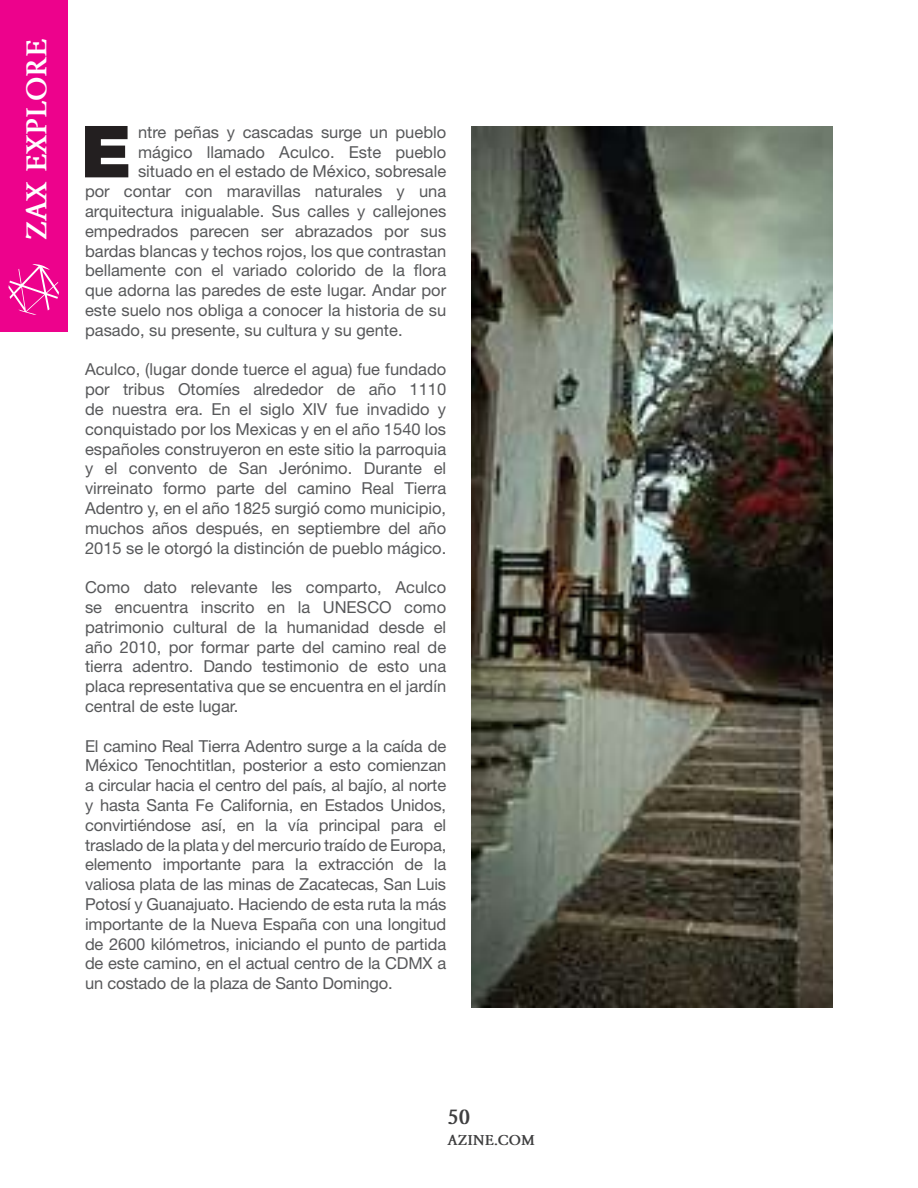
<style>
.page{position:relative;width:918px;height:1188px;background:#fff}
.page>*{position:absolute;margin:0;border:0;box-sizing:border-box;transform-origin:0 0}
.t1{font:900 72px "Helvetica Neue LT Std";color:#231f20}
.t2{font:700 30px "Garamond";color:#fff}
.t3{font:700 22.5px "Garamond";color:#3e3e3f}
.t4{font:16.5px/19.8px "Helvetica Neue LT Std";color:#57585a;text-align:justify}
.t5{font:700 15px "Garamond";color:#3e3e3f}
.s1{color:#fff}
</style>
<div class="page">
<div style="left:0;top:0;width:68px;height:332px;background:#ed028c"></div>
<svg style="left:8px;top:264px;width:51px;height:51px"></svg>
<img style="left:472px;top:126px;width:361px;height:882px">
<h2 class="t2" style="left:24px;top:240px;width:204px;rotate:-90deg">ZAX EXPLORE</h2>
<h1 class="t1" style="left:81px;top:109px;width:52px">E</h1>
<p class="t4" style="left:138px;top:122px;width:310px">ntre peñas y cascadas surge un pueblo</p>
<p class="t4" style="left:138px;top:142px;width:310px">mágico llamado Aculco. Este pueblo</p>
<p class="t4" style="left:138px;top:161px;width:310px">situado en el estado de México, sobresale</p>
<p class="t4" style="left:85px;top:181px;width:363px">por contar con maravillas naturales y una</p>
<p class="t4" style="left:85px;top:201px;width:363px">arquitectura inigualable. Sus calles y callejones</p>
<p class="t4" style="left:85px;top:221px;width:363px">empedrados parecen ser abrazados por sus</p>
<p class="t4" style="left:85px;top:241px;width:363px">bardas blancas y techos rojos, los que contrastan</p>
<p class="t4" style="left:85px;top:260px;width:363px">bellamente con el variado colorido de la flora</p>
<p class="t4" style="left:85px;top:280px;width:363px">que adorna las paredes de este lugar. Andar por</p>
<p class="t4" style="left:85px;top:300px;width:363px">este suelo nos obliga a conocer la historia de su</p>
<p class="t4" style="left:85px;top:320px;width:319px">pasado, su presente, su cultura y su gente.</p>
<p class="t4" style="left:85px;top:359px;width:363px">Aculco, (lugar donde tuerce el agua) fue fundado por tribus Otomíes alrededor de año 1110 de nuestra era. En el siglo XIV fue invadido y conquistado por los Mexicas y en el año 1540 los españoles construyeron en este sitio la parroquia y el convento de San Jerónimo. Durante el virreinato formo parte del camino Real Tierra Adentro y, en el año 1825 surgió como municipio, muchos años después, en septiembre del año 2015 se le otorgó la distinción de pueblo mágico.</p>
<p class="t4" style="left:85px;top:577px;width:363px">Como dato relevante les comparto, Aculco se encuentra inscrito en la UNESCO como patrimonio cultural de la humanidad desde el año 2010, por formar parte del camino real de tierra adentro. Dando testimonio de esto una placa representativa que se encuentra en el jardín central de este lugar.</p>
<p class="t4" style="left:85px;top:736px;width:363px">El camino Real Tierra Adentro surge a la caída de México Tenochtitlan, posterior a esto comienzan a circular hacia el centro del país, al bajío, al norte y hasta Santa Fe California, en Estados Unidos, convirtiéndose así, en la vía principal para el traslado de la plata y del mercurio traído de Europa, elemento importante para la extracción de la valiosa plata de las minas de Zacatecas, San Luis Potosí y Guanajuato. Haciendo de esta ruta la más importante de la Nueva España con una longitud de 2600 kilómetros, iniciando el punto de partida de este camino, en el actual centro de la CDMX a un costado de la plaza de Santo Domingo.</p>
<h3 class="t3" style="left:448px;top:1107px;width:24px">50</h3>
<p class="t5" style="left:383px;top:1134px;width:153px"><span class="s1">ZAXMAG</span>AZINE.COM</p>
</div>
